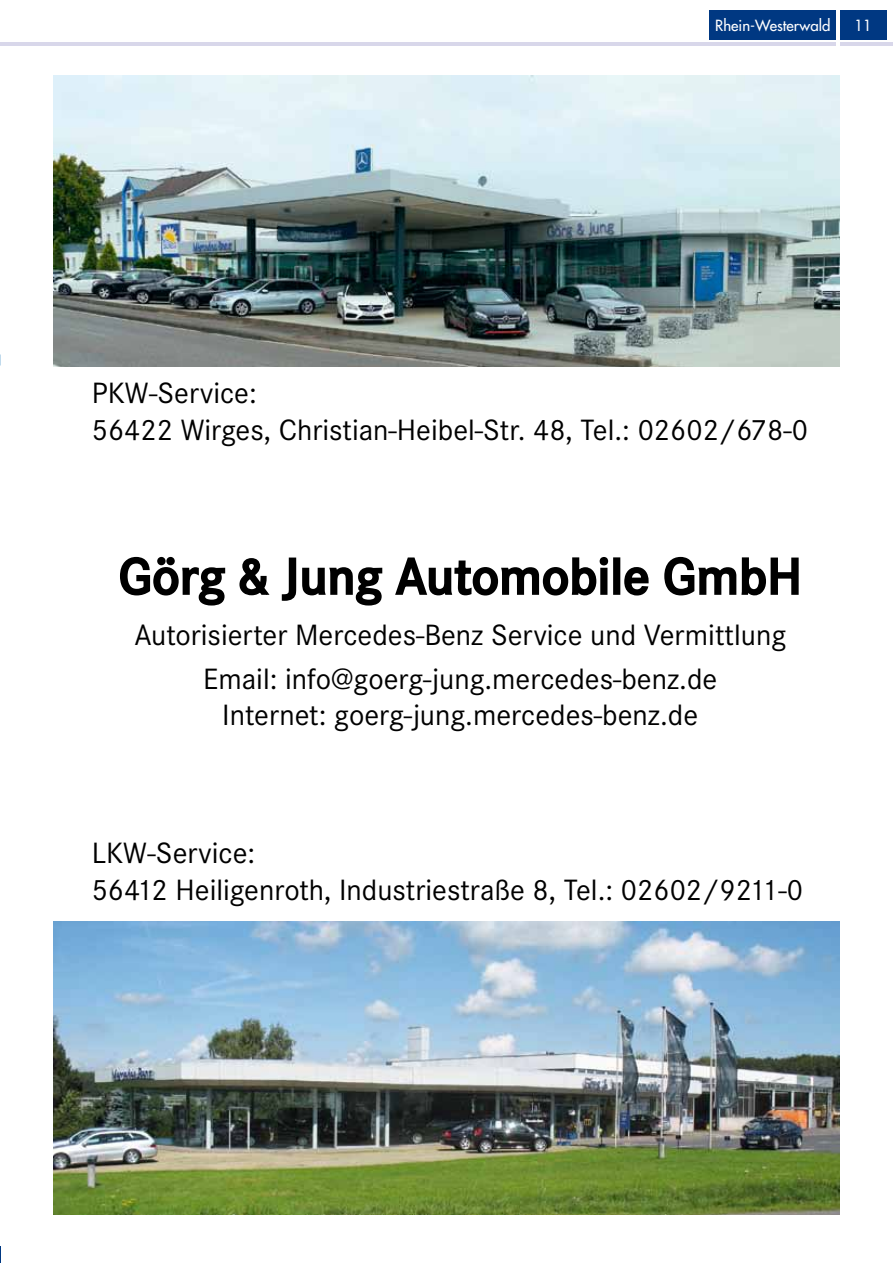
<style>
.page{position:relative;width:893px;height:1263px;background:#fff}
.page>*{position:absolute;margin:0;border:0;box-sizing:border-box;transform-origin:0 0}
.t1{font:600 53.1px "Corporate S";color:#000}
.t2{font:30.45px/36.6px "Corporate S";color:#000}
.t3{font:15px "Futura LT";color:#fff}
</style>
<div class="page">
<hr style="left:0;top:43px;width:893px;height:3px;background:#d8d7ea">
<div style="left:709px;top:10px;width:178px;height:30px;background:#003882"></div>
<hr style="left:836px;top:0;width:4px;height:46px;background:#fff">
<img style="left:53px;top:921px;width:787px;height:293px">
<svg style="left:120px;top:556px;width:106px;height:50px"></svg>
<svg style="left:239px;top:558px;width:31px;height:38px"></svg>
<svg style="left:281px;top:557px;width:102px;height:49px"></svg>
<svg style="left:395px;top:557px;width:214px;height:39px"></svg>
<div style="left:613px;top:557px;width:7px;height:38px;border:2px solid #000"></div>
<svg style="left:624px;top:567px;width:25px;height:29px"></svg>
<svg style="left:664px;top:556px;width:135px;height:40px"></svg>
<img style="left:53px;top:75px;width:787px;height:292px">
<svg style="left:0;top:1246px;width:1px;height:17px"></svg>
<hr style="left:0;top:254px;width:1px;height:992px;background:#8a8683">
<p class="t3" style="left:715px;top:15px;width:117px">Rhein-Westerwald</p>
<p class="t3" style="left:854px;top:15px;width:19px">11</p>
<p class="t2" style="left:92px;top:375px;width:718px">PKW-Service:<br>56422 Wirges, Christian-Heibel-Str. 48, Tel.: 02602/678-0</p>
<h1 class="t1" style="left:119px;top:546px;width:685px">Görg &amp; Jung Automobile GmbH</h1>
<p class="t2" style="left:134px;top:613px;width:653px;line-height:43.8px;text-align:center">Autorisierter Mercedes-Benz Service und Vermittlung<br>Email: info@goerg-jung.mercedes-benz.de</p>
<p class="t2" style="left:222px;top:697px;width:477px">Internet: goerg-jung.mercedes-benz.de</p>
<p class="t2" style="left:92px;top:835px;width:713px">LKW-Service:<br>56412 Heiligenroth, Industriestraße 8, Tel.: 02602/9211-0</p>
</div>
